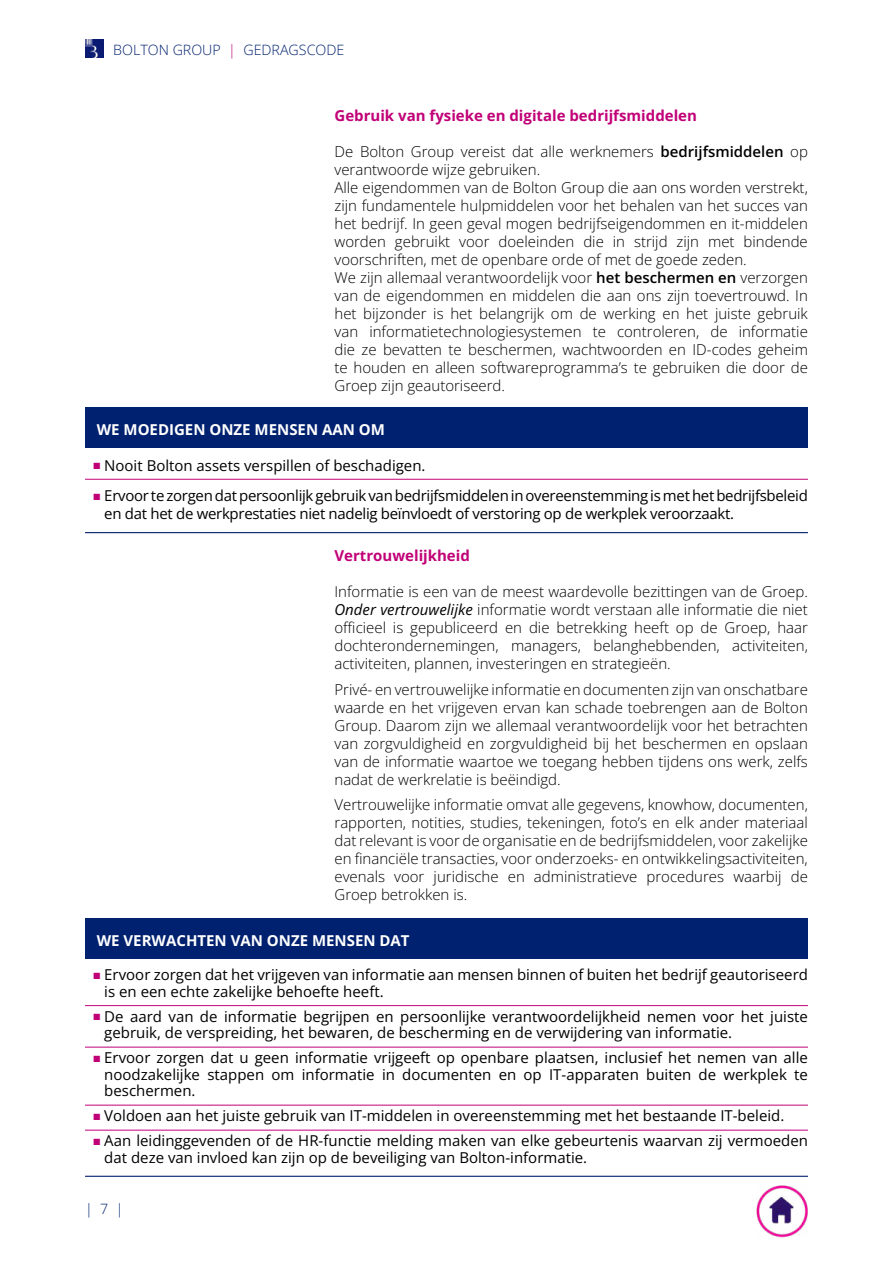
<style>
.page{position:relative;width:893px;height:1263px;background:#fff}
.page>*{position:absolute;margin:0;border:0;box-sizing:border-box;transform-origin:0 0}
.t1{font:300 15px/18px "Open Sans";color:#000;text-align:justify}
.t2{font:15px/16.5px "Open Sans";color:#000}
.t3{font:15px/18px "Open Sans";letter-spacing:-.02em;color:#000}
.t4{font:700 15px "Open Sans";color:#c10077}
.t5{font:700 15px "Open Sans";color:#fff}
.t6{font:300 14.25px "Open Sans";color:#00216f}
.s1{color:#c10077}
.s2{font-weight:600}
.s3{font-weight:400;font-style:italic}
</style>
<div class="page">
<div style="left:85px;top:407px;width:723px;height:41px;background:#00216f"></div>
<hr style="left:85px;top:479px;width:723px;height:1px;background:#c10077">
<hr style="left:85px;top:532px;width:723px;height:1px;background:#00216f">
<div style="left:85px;top:918px;width:723px;height:41px;background:#00216f"></div>
<hr style="left:85px;top:1005px;width:723px;height:1px;background:#c10077">
<hr style="left:85px;top:1047px;width:723px;height:1px;background:#c10077">
<hr style="left:85px;top:1105px;width:723px;height:1px;background:#c10077">
<hr style="left:85px;top:1130px;width:723px;height:1px;background:#c10077">
<hr style="left:85px;top:1176px;width:723px;height:1px;background:#00216f">
<img style="left:85px;top:40px;width:18px;height:18px">
<img style="left:756px;top:1185px;width:52px;height:52px">
<p class="t6" style="left:113px;top:40px;width:232px">BOLTON GROUP <span class="s1">|</span> GEDRAGSCODE</p>
<p class="t4" style="left:334px;top:106px;width:364px">Gebruik van fysieke en digitale bedrijfsmiddelen</p>
<p class="t1" style="left:334px;top:142px;width:475px;text-align:left">De Bolton Group vereist dat alle werknemers <span class="s2">bedrijfsmiddelen</span> op verantwoorde wijze gebruiken.<br>Alle eigendommen van de Bolton Group die aan ons worden verstrekt, zijn fundamentele hulpmiddelen voor het behalen van het succes van het bedrijf. In geen geval mogen bedrijfseigendommen en it-middelen worden gebruikt voor doeleinden die in strijd zijn met bindende voorschriften, met de openbare orde of met de goede zeden.<br>We zijn allemaal verantwoordelijk voor <span class="s2">het beschermen en</span> verzorgen van de eigendommen en middelen die aan ons zijn toevertrouwd. In het bijzonder is het belangrijk om de werking en het juiste gebruik van informatietechnologiesystemen te controleren, de informatie die ze bevatten te beschermen, wachtwoorden en ID-codes geheim te houden en alleen softwareprogramma’s te gebruiken die door de Groep zijn geautoriseerd.</p>
<p class="t5" style="left:97px;top:419px;width:290px">WE MOEDIGEN ONZE MENSEN AAN OM</p>
<p class="t2" style="left:94px;top:456px;width:333px"><span class="s1">■</span> Nooit Bolton assets verspillen of beschadigen.</p>
<p class="t3" style="left:104px;top:486px;width:705px;text-indent:-11px"><span class="s1">■</span> Ervoor te zorgen dat persoonlijk gebruik van bedrijfsmiddelen in overeenstemming is met het bedrijfsbeleid en dat het de werkprestaties niet nadelig beïnvloedt of verstoring op de werkplek veroorzaakt.</p>
<p class="t4" style="left:334px;top:546px;width:137px">Vertrouwelijkheid</p>
<p class="t1" style="left:334px;top:583px;width:475px">Informatie is een van de meest waardevolle bezittingen van de Groep.<br><span class="s3">Onder vertrouwelijke</span> informatie wordt verstaan alle informatie die niet officieel is gepubliceerd en die betrekking heeft op de Groep, haar dochterondernemingen, managers, belanghebbenden, activiteiten, activiteiten, plannen, investeringen en strategieën.</p>
<p class="t1" style="left:334px;top:680px;width:475px">Privé- en vertrouwelijke informatie en documenten zijn van onschatbare waarde en het vrijgeven ervan kan schade toebrengen aan de Bolton Group. Daarom zijn we allemaal verantwoordelijk voor het betrachten van zorgvuldigheid en zorgvuldigheid bij het beschermen en opslaan van de informatie waartoe we toegang hebben tijdens ons werk, zelfs nadat de werkrelatie is beëindigd.</p>
<p class="t1" style="left:334px;top:796px;width:475px">Vertrouwelijke informatie omvat alle gegevens, knowhow, documenten, rapporten, notities, studies, tekeningen, foto’s en elk ander materiaal dat relevant is voor de organisatie en de bedrijfsmiddelen, voor zakelijke en financiële transacties, voor onderzoeks- en ontwikkelingsactiviteiten, evenals voor juridische en administratieve procedures waarbij de Groep betrokken is.</p>
<p class="t5" style="left:97px;top:930px;width:314px">WE VERWACHTEN VAN ONZE MENSEN DAT</p>
<p class="t2" style="left:104px;top:966px;width:705px;text-indent:-11px"><span class="s1">■</span> Ervoor zorgen dat het vrijgeven van informatie aan mensen binnen of buiten het bedrijf geautoriseerd is en een echte zakelijke behoefte heeft.</p>
<p class="t2" style="left:104px;top:1008px;width:705px;text-indent:-11px"><span class="s1">■</span> De aard van de informatie begrijpen en persoonlijke verantwoordelijkheid nemen voor het juiste gebruik, de verspreiding, het bewaren, de bescherming en de verwijdering van informatie.</p>
<p class="t2" style="left:104px;top:1049px;width:705px;text-align:justify;text-indent:-11px"><span class="s1">■</span> Ervoor zorgen dat u geen informatie vrijgeeft op openbare plaatsen, inclusief het nemen van alle noodzakelijke stappen om informatie in documenten en op IT-apparaten buiten de werkplek te beschermen.</p>
<p class="t2" style="left:94px;top:1107px;width:692px"><span class="s1">■</span> Voldoen aan het juiste gebruik van IT-middelen in overeenstemming met het bestaande IT-beleid.</p>
<p class="t2" style="left:104px;top:1132px;width:705px;text-indent:-11px"><span class="s1">■</span> Aan leidinggevenden of de HR-functie melding maken van elke gebeurtenis waarvan zij vermoeden dat deze van invloed kan zijn op de beveiliging van Bolton-informatie.</p>
<p class="t6" style="left:85px;top:1199px;width:40px">| 7 |</p>
</div>
